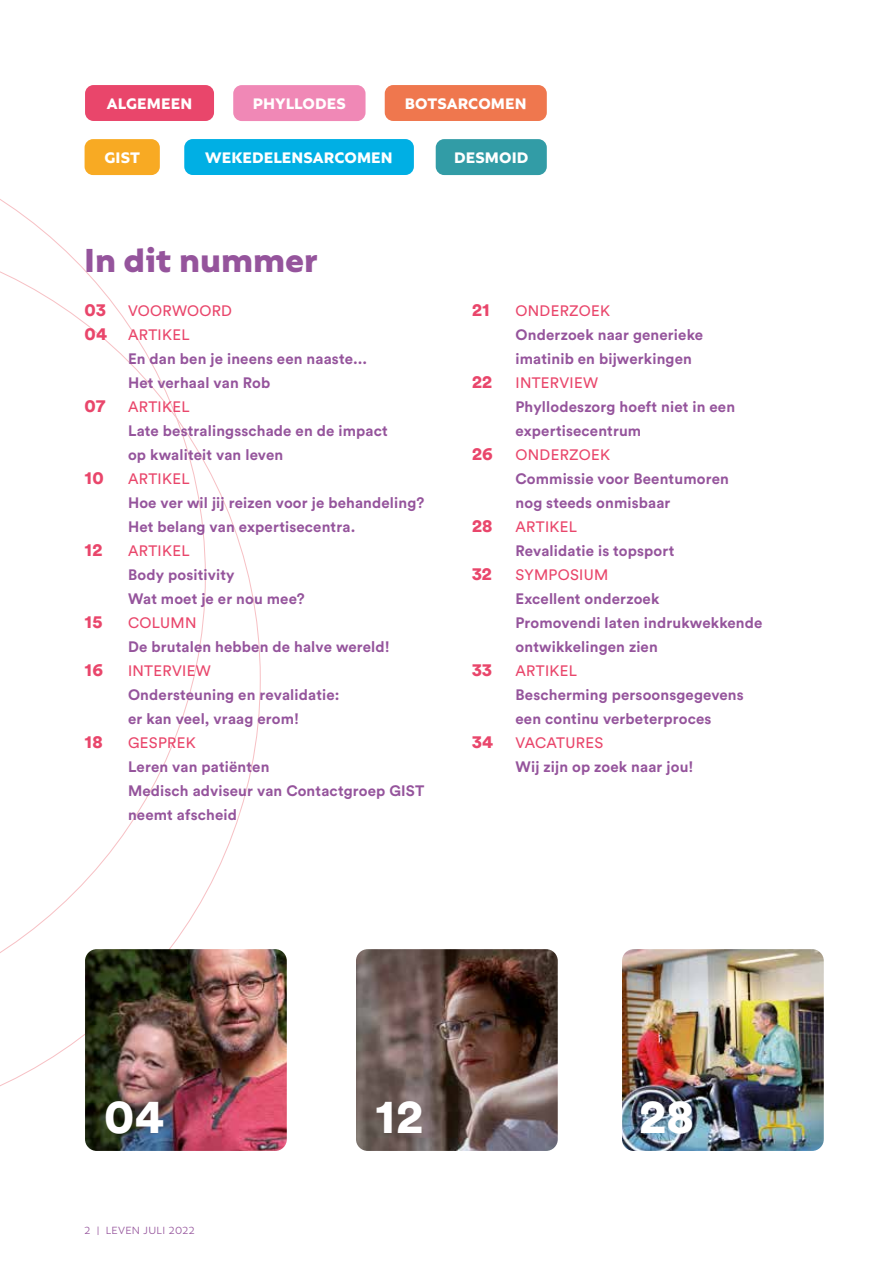
<style>
.page{position:relative;width:893px;height:1263px;background:#fff}
.page>*{position:absolute;margin:0;border:0;box-sizing:border-box;transform-origin:0 0}
.t1{font:900 48px "Circular Std";color:#fff}
.t2{font:900 36px "Rebrand Txt";color:#95549c}
.t3{font:900 18px "Circular Std";letter-spacing:.01em;color:#e9466b}
.t4{font:900 16.5px "Rebrand Txt";letter-spacing:.005em;color:#fff}
.t5{font:700 15px/24px "Circular Std";letter-spacing:.01em;color:#95549c}
.t6{font:15px/24px "Circular Std";letter-spacing:.02em;color:#e9466b}
.t7{font:11.25px "Rebrand Txt";letter-spacing:.03em;color:#95549c}
.s1{font-weight:900;font-size:18px}
</style>
<div class="page">
<svg style="left:0;top:139px;width:206px;height:814px"></svg>
<img style="left:85px;top:949px;width:202px;height:202px">
<img style="left:356px;top:949px;width:202px;height:202px">
<img style="left:622px;top:949px;width:202px;height:202px">
<div style="left:85px;top:139px;width:75px;height:36px;background:#f8aa23;border-radius:9px"></div>
<div style="left:436px;top:139px;width:111px;height:36px;background:#329ca6;border-radius:9px"></div>
<div style="left:184px;top:139px;width:230px;height:36px;background:#00afe4;border-radius:9px"></div>
<div style="left:85px;top:85px;width:129px;height:36px;background:#e9466b;border-radius:9px"></div>
<div style="left:385px;top:85px;width:162px;height:36px;background:#ef774e;border-radius:9px"></div>
<div style="left:233px;top:85px;width:133px;height:36px;background:#f088b6;border-radius:9px"></div>
<p class="t4" style="left:107px;top:94px;width:87px">ALGEMEEN</p>
<p class="t4" style="left:253px;top:94px;width:95px">PHYLLODES</p>
<p class="t4" style="left:405px;top:94px;width:123px">BOTSARCOMEN</p>
<p class="t4" style="left:104px;top:148px;width:37px">GIST</p>
<p class="t4" style="left:205px;top:148px;width:189px">WEKEDELENSARCOMEN</p>
<p class="t4" style="left:454px;top:148px;width:76px">DESMOID</p>
<h2 class="t2" style="left:84px;top:239px;width:235px">In dit nummer</h2>
<p class="t6" style="left:85px;top:298px;width:149px"><span class="s1">03</span> VOORWOORD<br><span class="s1">04</span> ARTIKEL</p>
<p class="t5" style="left:128px;top:346px;width:241px">En dan ben je ineens een naaste...<br>Het verhaal van Rob</p>
<p class="t3" style="left:85px;top:393px;width:22px">07</p>
<p class="t6" style="left:128px;top:394px;width:63px">ARTIKEL</p>
<p class="t5" style="left:128px;top:418px;width:261px">Late bestralingsschade en de impact op kwaliteit van leven</p>
<p class="t3" style="left:85px;top:465px;width:21px">10</p>
<p class="t6" style="left:128px;top:466px;width:63px">ARTIKEL</p>
<p class="t5" style="left:128px;top:490px;width:298px">Hoe ver wil jij reizen voor je behandeling?<br>Het belang van expertisecentra.</p>
<p class="t3" style="left:85px;top:537px;width:19px">12</p>
<p class="t6" style="left:128px;top:538px;width:63px">ARTIKEL</p>
<p class="t5" style="left:128px;top:562px;width:178px">Body positivity<br>Wat moet je er nou mee?</p>
<p class="t3" style="left:85px;top:609px;width:19px">15</p>
<p class="t6" style="left:128px;top:610px;width:70px">COLUMN</p>
<p class="t5" style="left:128px;top:634px;width:263px">De brutalen hebben de halve wereld!</p>
<p class="t3" style="left:85px;top:657px;width:20px">16</p>
<p class="t6" style="left:128px;top:658px;width:84px">INTERVIEW</p>
<p class="t5" style="left:128px;top:682px;width:213px">Ondersteuning en revalidatie: er kan veel, vraag erom!</p>
<p class="t3" style="left:85px;top:729px;width:20px">18</p>
<p class="t6" style="left:128px;top:730px;width:69px">GESPREK</p>
<p class="t5" style="left:128px;top:754px;width:298px">Leren van patiënten<br>Medisch adviseur van Contactgroep GIST neemt afscheid</p>
<p class="t3" style="left:472px;top:297px;width:19px">21</p>
<p class="t6" style="left:515px;top:298px;width:96px">ONDERZOEK</p>
<p class="t5" style="left:515px;top:322px;width:189px">Onderzoek naar generieke imatinib en bijwerkingen</p>
<p class="t3" style="left:472px;top:369px;width:22px">22</p>
<p class="t6" style="left:515px;top:370px;width:84px">INTERVIEW</p>
<p class="t5" style="left:515px;top:394px;width:221px">Phyllodeszorg hoeft niet in een expertisecentrum</p>
<p class="t3" style="left:472px;top:441px;width:22px">26</p>
<p class="t6" style="left:515px;top:442px;width:96px">ONDERZOEK</p>
<p class="t5" style="left:515px;top:466px;width:215px">Commissie voor Beentumoren nog steeds onmisbaar</p>
<p class="t3" style="left:472px;top:513px;width:22px">28</p>
<p class="t6" style="left:515px;top:514px;width:63px">ARTIKEL</p>
<p class="t5" style="left:515px;top:538px;width:160px">Revalidatie is topsport</p>
<p class="t3" style="left:472px;top:561px;width:21px">32</p>
<p class="t6" style="left:515px;top:562px;width:94px">SYMPOSIUM</p>
<p class="t5" style="left:515px;top:586px;width:249px">Excellent onderzoek<br>Promovendi laten indrukwekkende ontwikkelingen zien</p>
<p class="t3" style="left:472px;top:657px;width:21px">33</p>
<p class="t6" style="left:515px;top:658px;width:63px">ARTIKEL</p>
<p class="t5" style="left:515px;top:682px;width:230px">Bescherming persoonsgegevens een continu verbeterproces</p>
<p class="t3" style="left:472px;top:729px;width:22px">34</p>
<p class="t6" style="left:515px;top:730px;width:89px">VACATURES</p>
<p class="t5" style="left:515px;top:754px;width:180px">Wij zijn op zoek naar jou!</p>
<h1 class="t1" style="left:104px;top:1084px;width:61px">04</h1>
<h1 class="t1" style="left:375px;top:1084px;width:49px">12</h1>
<h1 class="t1" style="left:639px;top:1084px;width:56px">28</h1>
<p class="t7" style="left:85px;top:1224px;width:111px">2 | LEVEN JULI 2022</p>
</div>
